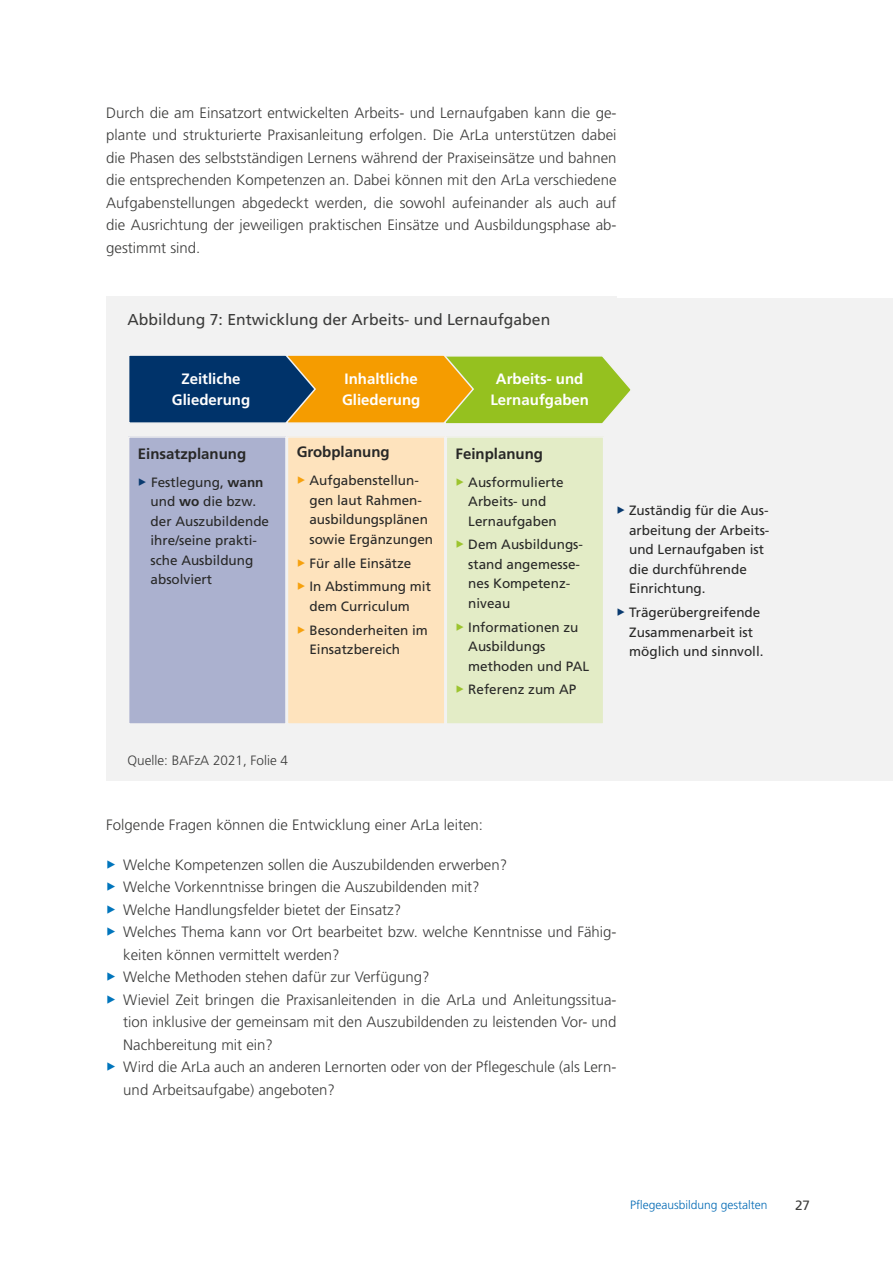
<style>
.page{position:relative;width:893px;height:1263px;background:#fff}
.page>*{position:absolute;margin:0;border:0;box-sizing:border-box;transform-origin:0 0}
.id594{font:15.75px "Frutiger LT Std";color:#3c3c3b}
.id583{font:300 15px/22.5px "Frutiger LT Std";color:#3c3c3b}
.id580{font:300 15px/22.5px "Frutiger LT Std";color:#3c3c3b;text-align:justify}
.t1{font:700 15px/21px "Frutiger LT Std";color:#fff;text-align:center}
.t2{font:700 15px "Frutiger LT Std";color:#282827}
.t3{font:13.5px/19.5px "Frutiger LT Std";color:#282827}
.id635{font:300 13.5px "Frutiger LT Std";color:#3c3c3b}
.t4{font:13.5px "Frutiger LT Std";color:#3c3c3b}
.t5{font:300 12px "Frutiger LT Std";color:#0069b4}
.s1{font-family:"Fago Pro";color:#093a6f}
.s2{font-weight:700}
.s3{font-family:"Fago Pro";color:#f6a10e}
.s4{font-family:"Fago Pro";color:#9cc42e}
.s5{font-family:"Fago Pro";font-weight:400;color:#0075bc}
</style>
<div class="page">
<div style="left:106px;top:298px;width:787px;height:482px;background:#f2f2f2"></div>
<div style="left:106px;top:296px;width:511px;height:50px;background:#f2f2f2"></div>
<div style="left:106px;top:746px;width:511px;height:35px;background:#f2f2f2"></div>
<div style="left:128px;top:436px;width:158px;height:288px;background:#abb1cf"></div>
<div style="left:287px;top:436px;width:158px;height:288px;background:#fee3bd"></div>
<div style="left:447px;top:437px;width:156px;height:287px;background:#e3ecc6"></div>
<svg style="left:129px;top:355px;width:502px;height:69px;background:#878a3d"></svg>
<p class="id580" style="left:106px;top:101px;width:512px">Durch die am Einsatzort entwickelten Arbeits- und Lernaufgaben kann die ge&shy;plante und strukturierte Praxisanleitung erfolgen. Die ArLa unterstützen dabei die Phasen des selbstständigen Lernens während der Praxiseinsätze und bahnen die entsprechenden Kompetenzen an. Dabei können mit den ArLa verschiedene Aufgabenstellungen abgedeckt werden, die sowohl aufeinander als auch auf die Ausrichtung der jeweiligen praktischen Einsätze und Ausbildungsphase ab&shy;gestimmt sind.</p>
<p class="id594" style="left:128px;top:310px;width:424px">Abbildung 7: Entwicklung der Arbeits- und Lernaufgaben</p>
<p class="t1" style="left:172px;top:368px;width:80px">Zeitliche<br>Gliederung</p>
<p class="t1" style="left:342px;top:368px;width:80px;text-align:left">Inhaltliche<br>Gliederung</p>
<p class="t1" style="left:490px;top:369px;width:100px">Arbeits- und<br>Lernaufgaben</p>
<p class="t2" style="left:138px;top:444px;width:110px">Einsatzplanung</p>
<p class="t3" style="left:151px;top:472px;width:120px;text-indent:-13px"><span class="s1">▶</span> Festlegung, <span class="s2">wann </span>und <span class="s2">wo</span> die bzw. der Auszubildende ihre/seine prakti&shy;sche Ausbildung absolviert</p>
<p class="t2" style="left:297px;top:443px;width:95px">Grobplanung</p>
<p class="t3" style="left:309px;top:471px;width:125px;text-indent:-13px"><span class="s3">▶</span> Aufgabenstellun&shy;gen laut Rahmen&shy;ausbildungsplänen sowie Ergänzungen</p>
<p class="t3" style="left:297px;top:551px;width:136px;line-height:23.7px"><span class="s3">▶</span> Für alle Einsätze<br><span class="s3">▶</span> In Abstimmung mit</p>
<p class="t3" style="left:297px;top:594px;width:133px;line-height:23.7px;text-align:center">dem Curriculum<br><span class="s3">▶</span> Besonderheiten im</p>
<p class="t3" style="left:309px;top:640px;width:92px">Einsatzbereich</p>
<p class="id635" style="left:128px;top:753px;width:162px">Quelle: BAFzA 2021, Folie 4</p>
<p class="t2" style="left:456px;top:444px;width:89px">Feinplanung</p>
<p class="t3" style="left:456px;top:472px;width:109px;text-align:center"><span class="s4">▶</span> Ausformulierte<br>Arbeits- und<br>Lernaufgaben</p>
<p class="t3" style="left:468px;top:535px;width:116px;text-indent:-13px"><span class="s4">▶</span> Dem Ausbildungs&shy;stand angemesse&shy;nes Kompetenz&shy;niveau</p>
<p class="t3" style="left:468px;top:617px;width:123px;text-indent:-13px"><span class="s4">▶</span> Informationen zu<br>Ausbildungs methoden und PAL</p>
<p class="t3" style="left:456px;top:680px;width:122px"><span class="s4">▶</span> Referenz zum AP</p>
<p class="t3" style="left:629px;top:501px;width:142px;text-indent:-13px"><span class="s1">▶</span> Zuständig für die Aus&shy;arbeitung der Arbeits&shy;und Lernaufgaben ist die durchführende<br>Einrichtung.</p>
<p class="t3" style="left:629px;top:603px;width:136px;text-indent:-13px"><span class="s1">▶</span> Trägerübergreifende<br>Zusammenarbeit ist möglich und sinnvoll.</p>
<p class="id580" style="left:106px;top:814px;width:378px">Folgende Fragen können die Entwicklung einer ArLa leiten:</p>
<p class="id583" style="left:106px;top:853px;width:402px"><span class="s5">▶</span> Welche Kompetenzen sollen die Auszubildenden erwerben?</p>
<p class="id583" style="left:106px;top:876px;width:375px"><span class="s5">▶</span> Welche Vorkenntnisse bringen die Auszubildenden mit?</p>
<p class="id583" style="left:106px;top:898px;width:297px"><span class="s5">▶</span> Welche Handlungsfelder bietet der Einsatz?</p>
<p class="id583" style="left:123px;top:921px;width:495px;text-indent:-17px"><span class="s5">▶</span> Welches Thema kann vor Ort bearbeitet bzw. welche Kenntnisse und Fähig&shy;keiten können vermittelt werden?</p>
<p class="id583" style="left:106px;top:966px;width:325px"><span class="s5">▶</span> Welche Methoden stehen dafür zur Verfügung?</p>
<p class="id583" style="left:123px;top:988px;width:495px;text-align:justify;text-indent:-17px"><span class="s5">▶</span> Wieviel Zeit bringen die Praxisanleitenden in die ArLa und Anleitungssitua&shy;tion inklusive der gemeinsam mit den Auszubildenden zu leistenden Vor- und Nachbereitung mit ein?</p>
<p class="id583" style="left:123px;top:1056px;width:495px;text-indent:-17px"><span class="s5">▶</span> Wird die ArLa auch an anderen Lernorten oder von der Pflegeschule (als Lern&shy;und Arbeitsaufgabe) angeboten?</p>
<p class="t5" style="left:630px;top:1198px;width:139px">Pflegeausbildung gestalten</p>
<p class="t4" style="left:795px;top:1197px;width:17px">27</p>
</div>
